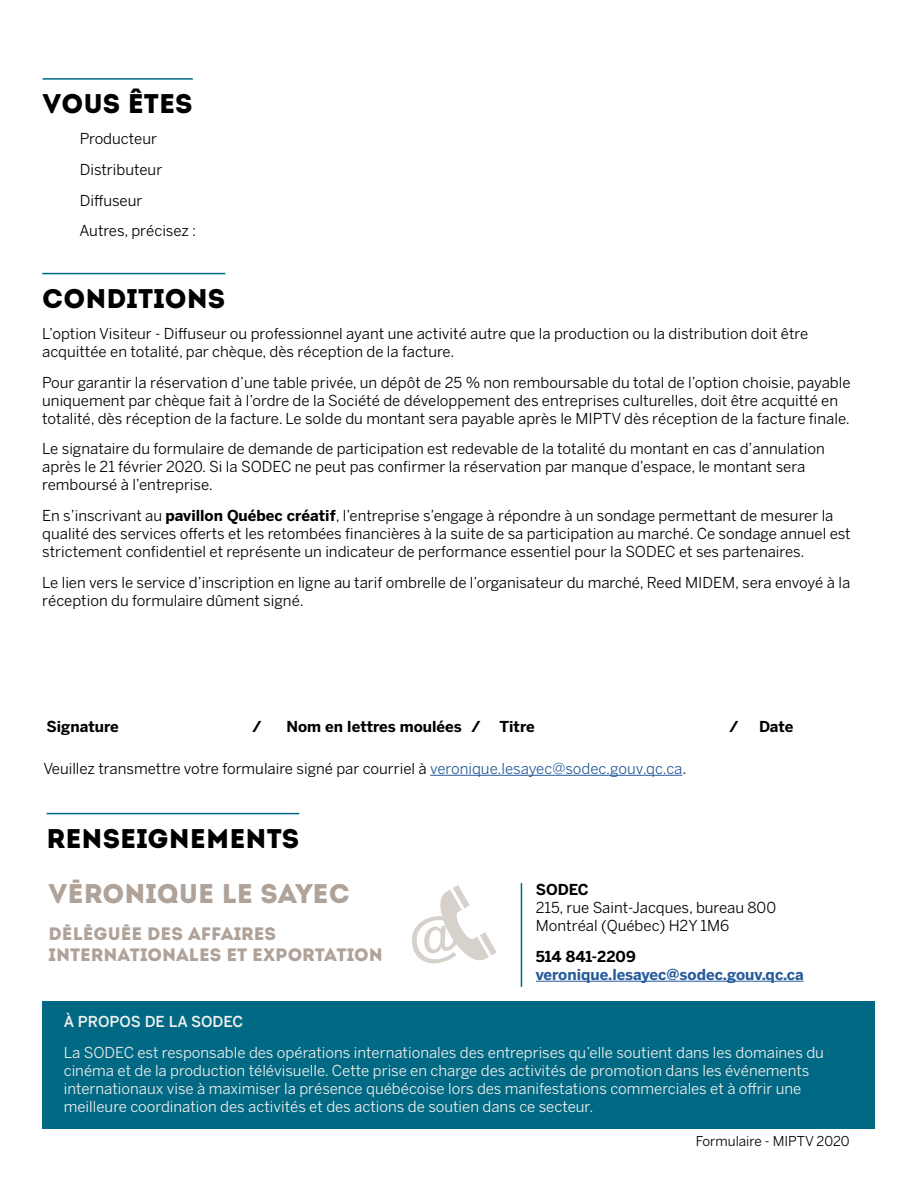
<style>
.page{position:relative;width:918px;height:1188px;background:#fff}
.page>*{position:absolute;margin:0;border:0;box-sizing:border-box;transform-origin:0 0}
.t1{font:27px "Intro SODEC";color:#000}
.t2{font:27px "Intro SODEC";color:#afa299}
.t3{font:18px/21.6px "Intro SODEC";color:#afa299}
.t4{font:15px/18px "Benton Sans";color:#000}
.t5{font:15px/18px "Benton Sans";color:#f1f0ee}
.t6{font:700 15px "Benton Sans";color:#000}
.t7{font:700 15px "Benton Sans";color:#275b9b}
.t8{font:500 15px "Benton Sans";color:#f1f0ee}
.t9{font:13.5px "Benton Sans";color:#000}
.s1{font-weight:700}
.s2{color:#275b9b}
</style>
<div class="page">
<hr style="left:43px;top:78px;width:150px;height:2px;background:#016984">
<hr style="left:42px;top:273px;width:183px;height:1px;background:#016984">
<hr style="left:47px;top:813px;width:252px;height:1px;background:#016984">
<div style="left:43px;top:1001px;width:832px;height:127px;background:#016984"></div>
<hr style="left:521px;top:883px;width:1px;height:104px;background:#016984">
<hr style="left:536px;top:981px;width:268px;height:1px;background:#275b9b">
<svg style="left:412px;top:885px;width:84px;height:79px"></svg>
<hr style="left:430px;top:775px;width:252px;height:1px;background:#275b9b">
<h1 class="t1" style="left:43px;top:88px;width:152px">VOUS ÊTES</h1>
<p class="t4" style="left:79px;top:123px;width:119px;line-height:30.8px">Producteur<br>Distributeur<br>Diffuseur<br>Autres, précisez :</p>
<h1 class="t1" style="left:42px;top:282px;width:184px">CONDITIONS</h1>
<p class="t4" style="left:42px;top:324px;width:767px">L’option Visiteur - Diffuseur ou professionnel ayant une activité autre que la production ou la distribution doit être acquittée en totalité, par chèque, dès réception de la facture.</p>
<p class="t4" style="left:42px;top:373px;width:810px">Pour garantir la réservation d’une table privée, un dépôt de 25 % non remboursable du total de l’option choisie, payable uniquement par chèque fait à l’ordre de la Société de développement des entreprises culturelles, doit être acquitté en totalité, dès réception de la facture. Le solde du montant sera payable après le MIPTV dès réception de la facture finale.</p>
<p class="t4" style="left:42px;top:440px;width:784px">Le signataire du formulaire de demande de participation est redevable de la totalité du montant en cas d’annulation après le 21 février 2020. Si la SODEC ne peut pas confirmer la réservation par manque d’espace, le montant sera remboursé à l’entreprise.</p>
<p class="t4" style="left:42px;top:506px;width:810px">En s’inscrivant au <span class="s1">pavillon Québec créatif</span>, l’entreprise s’engage à répondre à un sondage permettant de mesurer la qualité des services offerts et les retombées financières à la suite de sa participation au marché. Ce sondage annuel est strictement confidentiel et représente un indicateur de performance essentiel pour la SODEC et ses partenaires.</p>
<p class="t4" style="left:42px;top:573px;width:810px">Le lien vers le service d’inscription en ligne au tarif ombrelle de l’organisateur du marché, Reed MIDEM, sera envoyé à la réception du formulaire dûment signé.</p>
<p class="t6" style="left:47px;top:718px;width:74px">Signature</p>
<p class="t6" style="left:252px;top:718px;width:11px">/</p>
<p class="t6" style="left:287px;top:718px;width:196px">Nom en lettres moulées /</p>
<p class="t6" style="left:500px;top:718px;width:37px">Titre</p>
<p class="t6" style="left:729px;top:718px;width:11px">/</p>
<p class="t6" style="left:759px;top:718px;width:36px">Date</p>
<p class="t4" style="left:43px;top:759px;width:645px">Veuillez transmettre votre formulaire signé par courriel à <span class="s2">veronique.lesayec@sodec.gouv.qc.ca</span>.</p>
<h1 class="t1" style="left:47px;top:822px;width:254px">RENSEIGNEMENTS</h1>
<h1 class="t2" style="left:49px;top:878px;width:303px">VÉRONIQUE LE SAYEC</h1>
<p class="t3" style="left:49px;top:923px;width:336px">DÉLÉGUÉE DES AFFAIRES<br>INTERNATIONALES ET EXPORTATION</p>
<p class="t6" style="left:536px;top:881px;width:55px">SODEC</p>
<p class="t4" style="left:536px;top:898px;width:242px">215, rue Saint-Jacques, bureau 800<br>Montréal (Québec) H2Y 1M6</p>
<p class="t6" style="left:536px;top:947px;width:101px">514 841-2209</p>
<p class="t7" style="left:536px;top:965px;width:269px">veronique.lesayec@sodec.gouv.qc.ca</p>
<p class="t8" style="left:64px;top:1013px;width:181px">À PROPOS DE LA SODEC</p>
<p class="t5" style="left:64px;top:1044px;width:762px">La SODEC est responsable des opérations internationales des entreprises qu’elle soutient dans les domaines du cinéma et de la production télévisuelle. Cette prise en charge des activités de promotion dans les événements internationaux vise à maximiser la présence québécoise lors des manifestations commerciales et à offrir une meilleure coordination des activités et des actions de soutien dans ce secteur.</p>
<p class="t9" style="left:696px;top:1133px;width:155px">Formulaire - MIPTV 2020</p>
</div>
